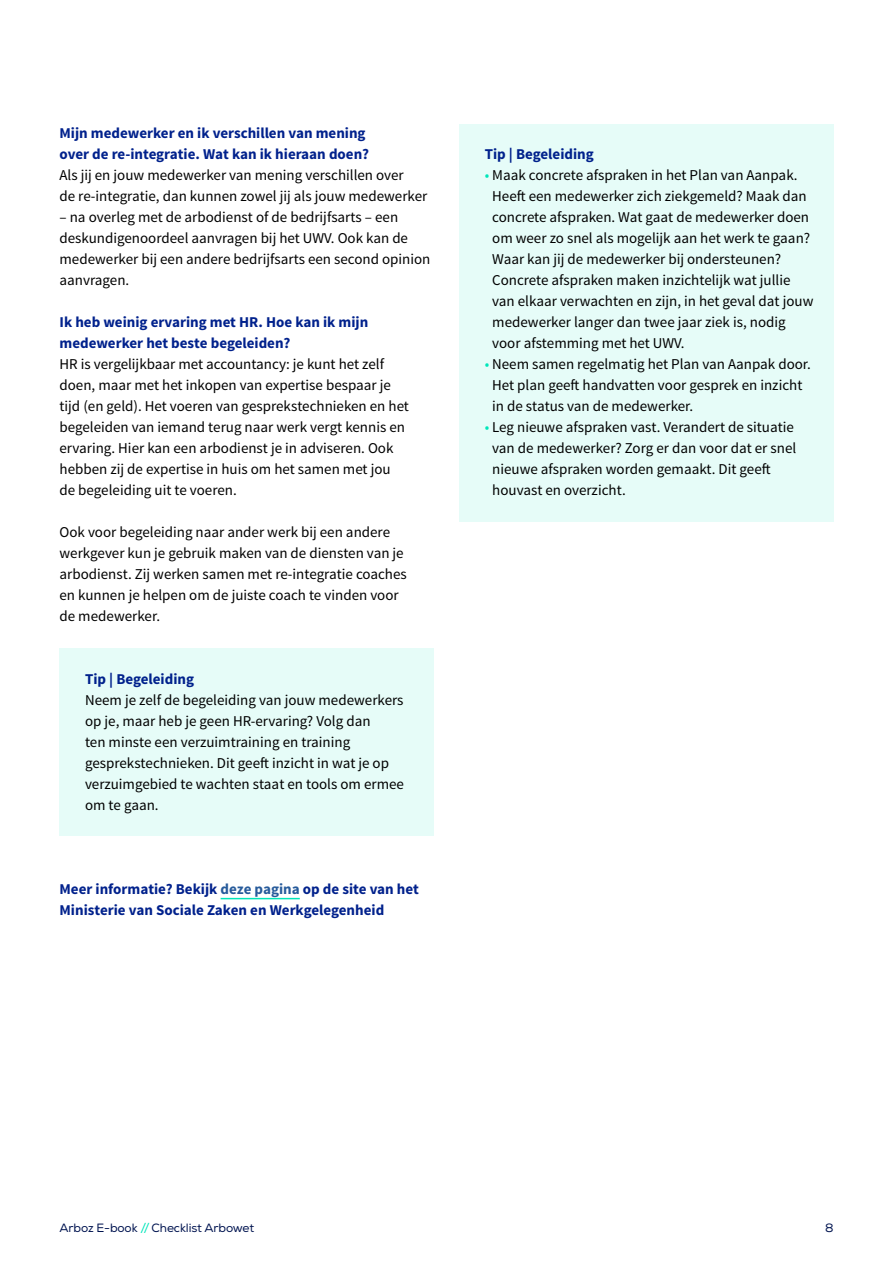
<style>
.page{position:relative;width:893px;height:1263px;background:#fff}
.page>*{position:absolute;margin:0;border:0;box-sizing:border-box;transform-origin:0 0}
.t1{font:15px/21px "Source Sans Pro";color:#000}
.t2{font:700 15px/21px "Source Sans Pro";color:#00218c}
.t3{font:12px "Nexa";letter-spacing:-.01em;color:#001450}
.s1{color:#275b9b}
.s2{color:#00e6ba}
</style>
<div class="page">
<div style="left:60px;top:648px;width:374px;height:188px;background:#e6fcf8"></div>
<div style="left:459px;top:124px;width:374px;height:397px;background:#e6fcf8"></div>
<hr style="left:221px;top:898px;width:79px;height:1px;background:#00e6ba">
<p class="t2" style="left:60px;top:123px;width:311px">Mijn medewerker en ik verschillen van mening over de re-integratie. Wat kan ik hieraan doen?</p>
<p class="t1" style="left:60px;top:165px;width:369px">Als jij en jouw medewerker van mening verschillen over<br>de re-integratie, dan kunnen zowel jij als jouw medewerker</p>
<p class="t1" style="left:60px;top:207px;width:372px">– na overleg met de arbodienst of de bedrijfsarts – een deskundigenoordeel aanvragen bij het UWV. Ook kan de medewerker bij een andere bedrijfsarts een second opinion aanvragen.</p>
<p class="t2" style="left:60px;top:312px;width:310px">Ik heb weinig ervaring met HR. Hoe kan ik mijn medewerker het beste begeleiden?</p>
<p class="t1" style="left:60px;top:354px;width:351px">HR is vergelijkbaar met accountancy: je kunt het zelf doen, maar met het inkopen van expertise bespaar je tijd (en geld). Het voeren van gesprekstechnieken en het begeleiden van iemand terug naar werk vergt kennis en ervaring. Hier kan een arbodienst je in adviseren. Ook hebben zij de expertise in huis om het samen met jou de begeleiding uit te voeren.</p>
<p class="t1" style="left:60px;top:522px;width:349px">Ook voor begeleiding naar ander werk bij een andere werkgever kun je gebruik maken van de diensten van je arbodienst. Zij werken samen met re-integratie coaches en kunnen je helpen om de juiste coach te vinden voor de medewerker.</p>
<p class="t2" style="left:85px;top:669px;width:111px">Tip | Begeleiding</p>
<p class="t1" style="left:85px;top:690px;width:320px">Neem je zelf de begeleiding van jouw medewerkers op je, maar heb je geen HR-ervaring? Volg dan<br>ten minste een verzuimtraining en training gesprekstechnieken. Dit geeft inzicht in wat je op verzuimgebied te wachten staat en tools om ermee om te gaan.</p>
<p class="t2" style="left:60px;top:879px;width:361px">Meer informatie? Bekijk <span class="s1">deze pagina</span> op de site van het<br>Ministerie van Sociale Zaken en Werkgelegenheid</p>
<p class="t2" style="left:485px;top:144px;width:111px">Tip | Begeleiding</p>
<p class="t1" style="left:492px;top:165px;width:323px;text-indent:-7px"><span class="s2">•</span> Maak concrete afspraken in het Plan van Aanpak.<br>Heeft een medewerker zich ziekgemeld? Maak dan concrete afspraken. Wat gaat de medewerker doen om weer zo snel als mogelijk aan het werk te gaan?<br>Waar kan jij de medewerker bij ondersteunen?<br>Concrete afspraken maken inzichtelijk wat jullie van elkaar verwachten en zijn, in het geval dat jouw medewerker langer dan twee jaar ziek is, nodig voor afstemming met het UWV.</p>
<p class="t1" style="left:492px;top:354px;width:320px;text-indent:-7px"><span class="s2">•</span> Neem samen regelmatig het Plan van Aanpak door.<br>Het plan geeft handvatten voor gesprek en inzicht in de status van de medewerker.</p>
<p class="t1" style="left:492px;top:417px;width:306px;text-indent:-7px"><span class="s2">•</span> Leg nieuwe afspraken vast. Verandert de situatie van de medewerker? Zorg er dan voor dat er snel nieuwe afspraken worden gemaakt. Dit geeft houvast en overzicht.</p>
<p class="t3" style="left:60px;top:1221px;width:196px">Arboz E-book <span class="s2">//</span> Checklist Arbowet</p>
<p class="t3" style="left:825px;top:1221px;width:10px">8</p>
</div>
